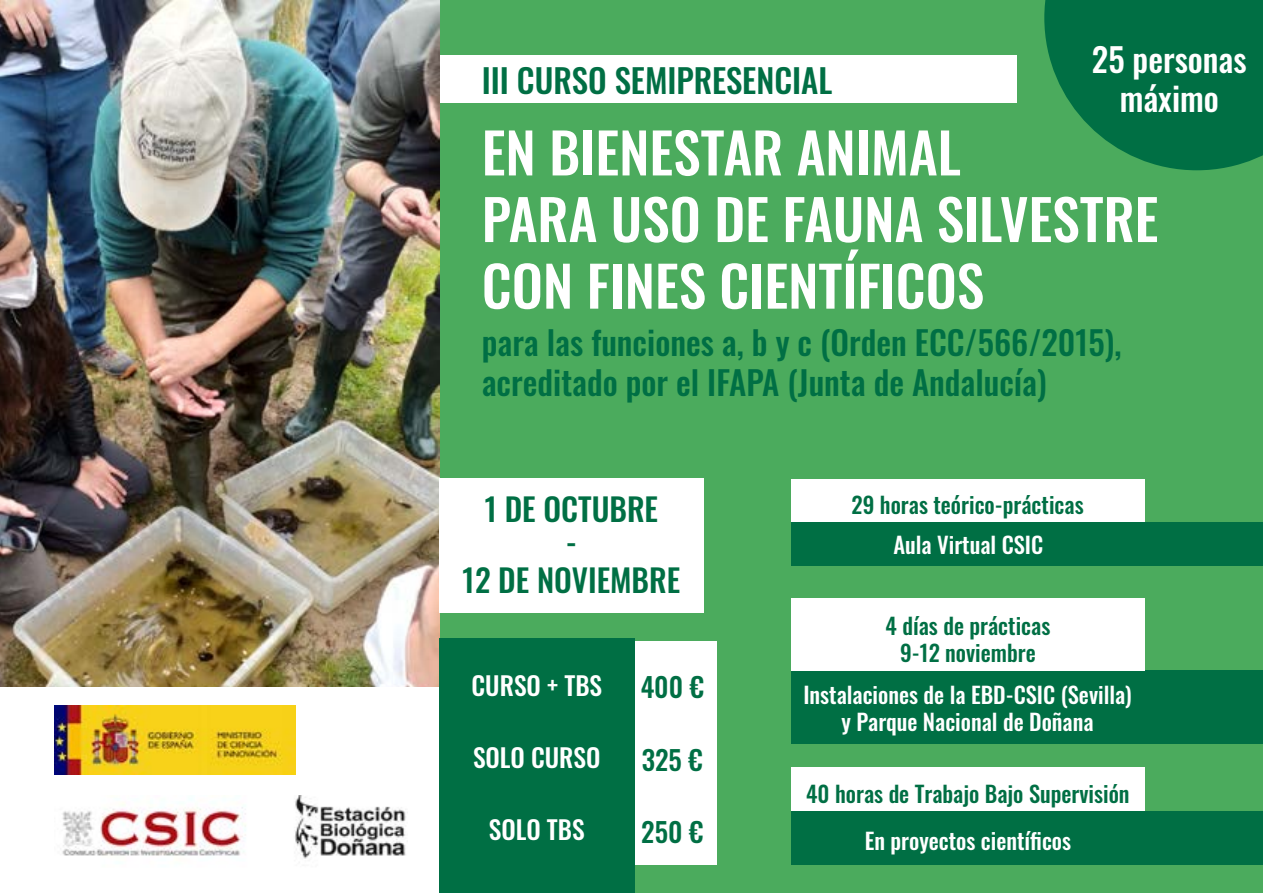
<style>
.page{position:relative;width:1263px;height:893px;background:#fff}
.page>*{position:absolute;margin:0;border:0;box-sizing:border-box;transform-origin:0 0}
.t1{font:55.5px/66.6px "Oswald";color:#fff}
.t2{font:33px/39.6px "Oswald";color:#006f44}
.t3{font:33px/39.6px "Oswald";color:#fff;text-align:center}
.t4{font:31.5px/33px "Oswald";color:#006f44;text-align:center}
.t5{font:27px "Oswald";color:#006f44}
.t6{font:25.5px "Oswald";color:#fff}
.t7{font:22.5px/27px "Oswald";color:#fff;text-align:center}
.t8{font:22.5px/27px "Oswald";color:#006f44;text-align:center}
</style>
<div class="page">
<div style="left:439px;top:0;width:824px;height:893px;background:#4bab5d"></div>
<img style="left:0;top:0;width:439px;height:687px">
<div style="left:792px;top:671px;width:471px;height:73px;background:#006f44"></div>
<div style="left:440px;top:55px;width:576px;height:47px;background:#fff"></div>
<div style="left:440px;top:479px;width:264px;height:134px;background:#fff"></div>
<div style="left:791px;top:479px;width:353px;height:43px;background:#fff"></div>
<div style="left:791px;top:599px;width:353px;height:72px;background:#fff"></div>
<div style="left:440px;top:641px;width:277px;height:224px;background:#fff"></div>
<div style="left:791px;top:522px;width:472px;height:44px;background:#006f44"></div>
<div style="left:791px;top:768px;width:353px;height:43px;background:#fff"></div>
<div style="left:792px;top:811px;width:471px;height:54px;background:#006f44"></div>
<div style="left:439px;top:639px;width:195px;height:254px;background:#006f44"></div>
<svg style="left:1044px;top:0;width:219px;height:170px"></svg>
<img style="left:55px;top:706px;width:241px;height:69px">
<img style="left:62px;top:795px;width:344px;height:64px">
<p class="t3" style="left:1092px;top:36px;width:156px">25 personas máximo</p>
<p class="t2" style="left:482px;top:58px;width:352px">III CURSO SEMIPRESENCIAL</p>
<h1 class="t1" style="left:482px;top:114px;width:678px">EN BIENESTAR ANIMAL<br>PARA USO DE FAUNA SILVESTRE<br>CON FINES CIENTÍFICOS</h1>
<p class="t2" style="left:482px;top:320px;width:641px">para las funciones a, b y c (Orden ECC/566/2015), acreditado por el IFAPA (Junta de Andalucía)</p>
<p class="t4" style="left:485px;top:490px;width:175px">1 DE OCTUBRE -</p>
<p class="t4" style="left:463px;top:560px;width:219px">12 DE NOVIEMBRE</p>
<p class="t6" style="left:471px;top:663px;width:132px">CURSO + TBS</p>
<p class="t5" style="left:641px;top:663px;width:65px">400 €</p>
<p class="t6" style="left:473px;top:735px;width:129px">SOLO CURSO</p>
<p class="t5" style="left:642px;top:735px;width:62px">325 €</p>
<p class="t6" style="left:489px;top:807px;width:97px">SOLO TBS</p>
<p class="t5" style="left:641px;top:808px;width:64px">250 €</p>
<p class="t8" style="left:851px;top:489px;width:234px">29 horas teórico-prácticas</p>
<p class="t7" style="left:893px;top:529px;width:151px">Aula Virtual CSIC</p>
<p class="t8" style="left:885px;top:610px;width:166px">4 días de prácticas<br>9-12 noviembre</p>
<p class="t7" style="left:803px;top:679px;width:330px">Instalaciones de la EBD-CSIC (Sevilla) y Parque Nacional de Doñana</p>
<p class="t8" style="left:806px;top:778px;width:325px">40 horas de Trabajo Bajo Supervisión</p>
<p class="t7" style="left:865px;top:825px;width:208px">En proyectos científicos</p>
</div>
